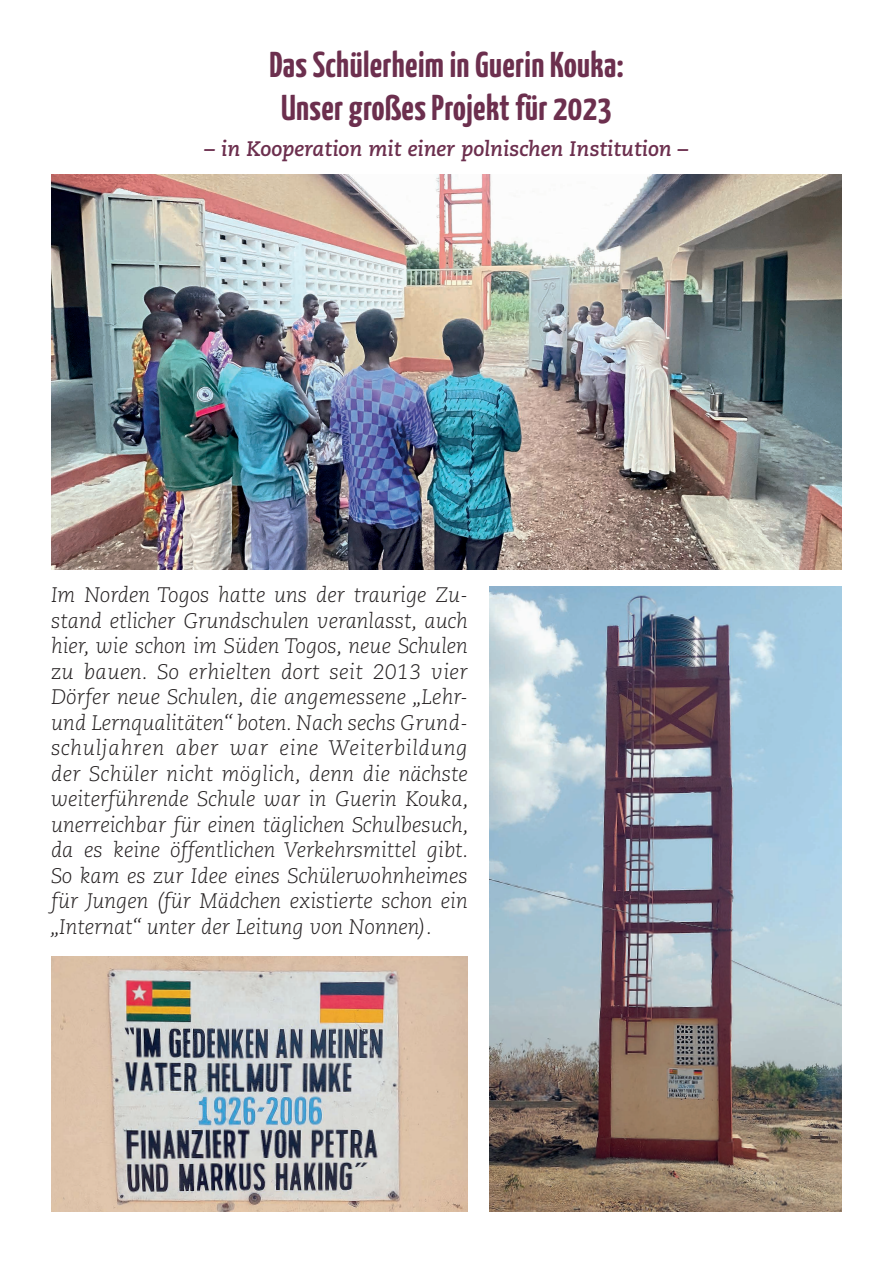
<style>
.page{position:relative;width:893px;height:1263px;background:#fff}
.page>*{position:absolute;margin:0;border:0;box-sizing:border-box;transform-origin:0 0}
.t1{font:700 36px/42px "Yanone Kaffeesatz";letter-spacing:.01em;color:#6c2f4e;text-align:center}
.t2{font:italic 300 21px/25.5px "Caecilia";color:#231f20;text-align:justify}
.t3{font:italic 700 21px "Caecilia";color:#6c2f4e}
</style>
<div class="page">
<img style="left:489px;top:587px;width:353px;height:625px">
<img style="left:51px;top:174px;width:791px;height:396px">
<img style="left:51px;top:957px;width:417px;height:255px">
<h1 class="t1" style="left:270px;top:43px;width:355px">Das Schülerheim in Guerin Kouka:<br>Unser großes Projekt für 2023</h1>
<p class="t3" style="left:204px;top:136px;width:485px">– in Kooperation mit einer polnischen Institution –</p>
<p class="t2" style="left:51px;top:583px;width:419px">Im Norden Togos hatte uns der traurige Zu&shy;stand etlicher Grundschulen veranlasst, auch hier, wie schon im Süden Togos, neue Schulen zu bauen. So erhielten dort seit 2013 vier Dörfer neue Schulen, die angemessene „Lehr&shy;und Lernqualitäten“ boten. Nach sechs Grund&shy;schuljahren aber war eine Weiterbildung der Schüler nicht möglich, denn die nächste weiterführende Schule war in Guerin Kouka, unerreichbar für einen täglichen Schulbesuch, da es keine öffentlichen Verkehrsmittel gibt.<br>So kam es zur Idee eines Schülerwohnheimes für Jungen (für Mädchen existierte schon ein „Internat“ unter der Leitung von Nonnen).</p>
</div>
